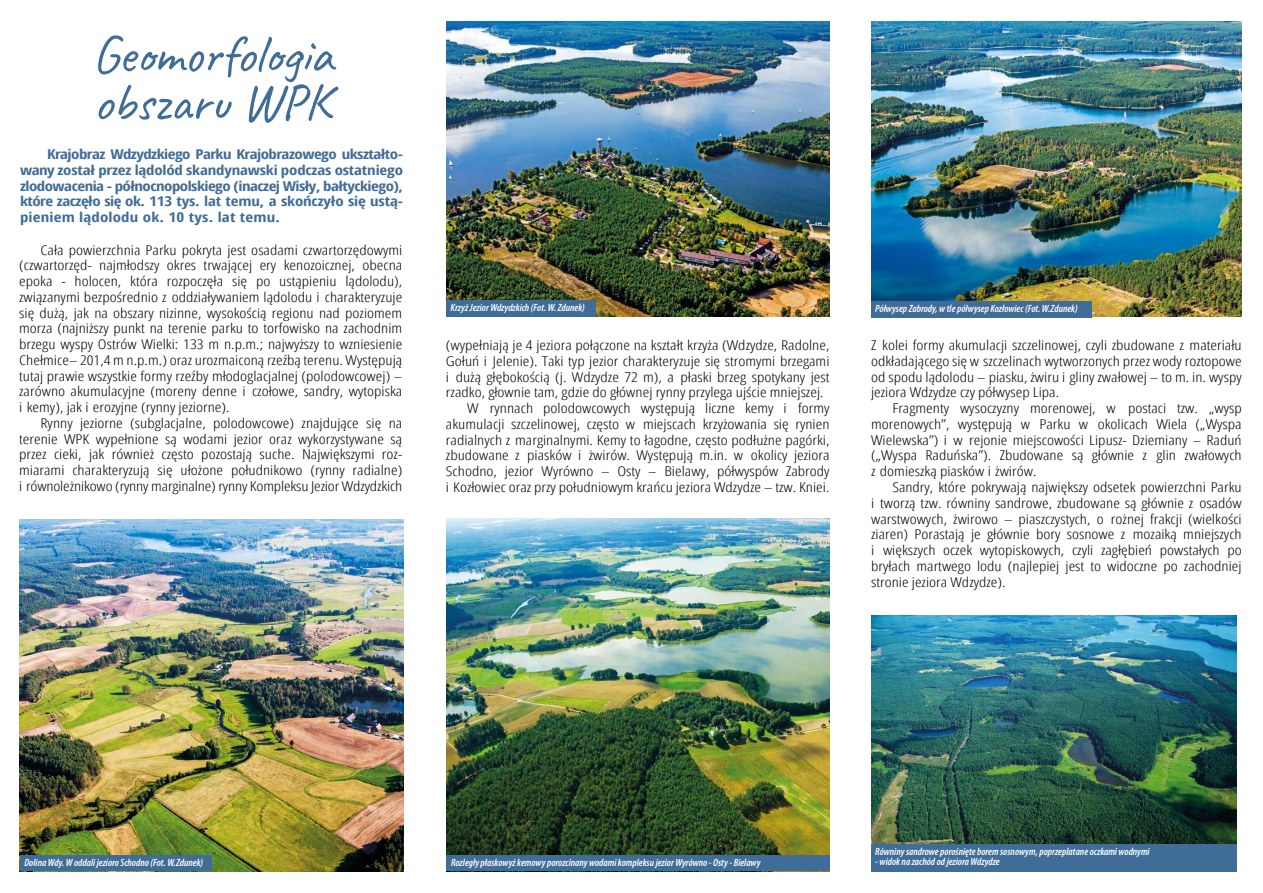
<style>
.page{position:relative;width:1263px;height:893px;background:#fff}
.page>*{position:absolute;margin:0;border:0;box-sizing:border-box;transform-origin:0 0}
.t1{font:54px/48px "Caveat";letter-spacing:-.01em;color:#406d98}
.t2{font:300 condensed 13.5px/15.8px "Open Sans";color:#000;text-align:justify;scale:1.25 1}
.t3{font:700 condensed 13.5px/15.8px "Open Sans";letter-spacing:.01em;color:#406d98;text-align:justify;scale:1.25 1}
.t4{font:italic 600 condensed 10.5px "Myriad Pro";color:#fff}
</style>
<div class="page">
<img style="left:446px;top:21px;width:383px;height:295px">
<img style="left:871px;top:21px;width:371px;height:295px">
<img style="left:447px;top:519px;width:383px;height:336px">
<img style="left:20px;top:520px;width:383px;height:351px">
<div style="left:20px;top:855px;width:191px;height:16px;background:#406d98"></div>
<div style="left:447px;top:855px;width:383px;height:16px;background:#406d98"></div>
<div style="left:446px;top:300px;width:150px;height:16px;background:#406d98"></div>
<div style="left:871px;top:301px;width:220px;height:16px;background:#406d98"></div>
<img style="left:871px;top:615px;width:366px;height:229px">
<div style="left:871px;top:844px;width:366px;height:28px;background:#406d98"></div>
<h1 class="t1" style="left:91px;top:30px;width:243px">Geomorfologia obszaru WPK</h1>
<p class="t3" style="left:20px;top:146px;width:308px;text-indent:27px">Krajobraz Wdzydzkiego Parku Krajobrazowego ukształto&shy;wany został przez lądolód skandynawski podczas ostatniego zlodowacenia - północnopolskiego (inaczej Wisły, bałtyckiego), które zaczęło się ok. 113 tys. lat temu, a skończyło się ustą&shy;pieniem lądolodu ok. 10 tys. lat temu.</p>
<p class="t2" style="left:19px;top:241px;width:308px;text-indent:21px">Cała powierzchnia Parku pokryta jest osadami czwartorzędowymi (czwartorzęd- najmłodszy okres trwającej ery kenozoicznej, obecna epoka - holocen, która rozpoczęła się po ustąpieniu lądolodu), związanymi bezpośrednio z oddziaływaniem lądolodu i charakteryzuje się dużą, jak na obszary nizinne, wysokością regionu nad poziomem morza (najniższy punkt na terenie parku to torfowisko na zachodnim brzegu wyspy Ostrów Wielki: 133 m n.p.m.; najwyższy to wzniesienie Chełmice– 201,4 m n.p.m.) oraz urozmaiconą rzeźbą terenu. Występują tutaj prawie wszystkie formy rzeźby młodoglacjalnej (polodowcowej) – zarówno akumulacyjne (moreny denne i czołowe, sandry, wytopiska i kemy), jak i erozyjne (rynny jeziorne).</p>
<p class="t2" style="left:19px;top:415px;width:308px;text-indent:21px">Rynny jeziorne (subglacjalne, polodowcowe) znajdujące się na terenie WPK wypełnione są wodami jezior oraz wykorzystywane są przez cieki, jak również często pozostają suche. Największymi roz&shy;miarami charakteryzują się ułożone południkowo (rynny radialne) i równoleżnikowo (rynny marginalne) rynny Kompleksu Jezior Wdzydzkich</p>
<p class="t4" style="left:451px;top:301px;width:136px">Krzyż Jezior Wdzydzkich (Fot. W. Zdunek)</p>
<p class="t4" style="left:875px;top:302px;width:204px">Półwysep Zabrody, w tle półwysep Kozłowiec (Fot. W.Zdunek)</p>
<p class="t2" style="left:446px;top:337px;width:308px">(wypełniają je 4 jeziora połączone na kształt krzyża (Wdzydze, Radolne,</p>
<p class="t2" style="left:446px;top:353px;width:308px">Gołuń i Jelenie). Taki typ jezior charakteryzuje się stromymi brzegami</p>
<p class="t2" style="left:446px;top:368px;width:308px">i dużą głębokością (j. Wdzydze 72 m), a płaski brzeg spotykany jest</p>
<p class="t2" style="left:446px;top:384px;width:304px">rzadko, głownie tam, gdzie do głównej rynny przylega ujście mniejszej.</p>
<p class="t2" style="left:467px;top:400px;width:291px">W rynnach polodowcowych występują liczne kemy i formy</p>
<p class="t2" style="left:446px;top:416px;width:308px">akumulacji szczelinowej, często w miejscach krzyżowania się rynien</p>
<p class="t2" style="left:446px;top:431px;width:308px">radialnych z marginalnymi. Kemy to łagodne, często podłużne pagórki,</p>
<p class="t2" style="left:446px;top:447px;width:308px">zbudowane z piasków i żwirów. Występują m.in. w okolicy jeziora</p>
<p class="t2" style="left:446px;top:463px;width:308px">Schodno, jezior Wyrówno – Osty – Bielawy, półwyspów Zabrody</p>
<p class="t2" style="left:446px;top:479px;width:308px">i Kozłowiec oraz przy południowym krańcu jeziora Wdzydze – tzw. Kniei.</p>
<p class="t2" style="left:871px;top:337px;width:298px">Z kolei formy akumulacji szczelinowej, czyli zbudowane z materiału odkładającego się w szczelinach wytworzonych przez wody roztopowe od spodu lądolodu – piasku, żwiru i gliny zwałowej – to m. in. wyspy jeziora Wdzydze czy półwysep Lipa.</p>
<p class="t2" style="left:871px;top:400px;width:298px;text-indent:21px">Fragmenty wysoczyzny morenowej, w postaci tzw. „wysp morenowych”, występują w Parku w okolicach Wiela („Wyspa Wielewska”) i w rejonie miejscowości Lipusz- Dziemiany – Raduń („Wyspa Raduńska”). Zbudowane są głównie z glin zwałowych z domieszką piasków i żwirów.</p>
<p class="t2" style="left:871px;top:479px;width:298px;text-indent:21px">Sandry, które pokrywają największy odsetek powierzchni Parku i tworzą tzw. równiny sandrowe, zbudowane są głównie z osadów warstwowych, żwirowo – piaszczystych, o rożnej frakcji (wielkości ziaren) Porastają je głównie bory sosnowe z mozaiką mniejszych i większych oczek wytopiskowych, czyli zagłębień powstałych po bryłach martwego lodu (najlepiej jest to widoczne po zachodniej stronie jeziora Wdzydze).</p>
<p class="t4" style="left:24px;top:856px;width:180px">Dolina Wdy. W oddali jezioro Schodno (Fot. W.Zdunek)</p>
<p class="t4" style="left:451px;top:856px;width:311px">Rozległy płaskowyż kemowy porozcinany wodami kompleksu jezior Wyrówno - Osty - Bielawy</p>
<p class="t4" style="left:875px;top:845px;width:276px">Równiny sandrowe porośnięte borem sosnowym, poprzeplatane oczkami wodnymi</p>
<p class="t4" style="left:875px;top:855px;width:126px">- widok na zachód od jeziora Wdzydze</p>
</div>
